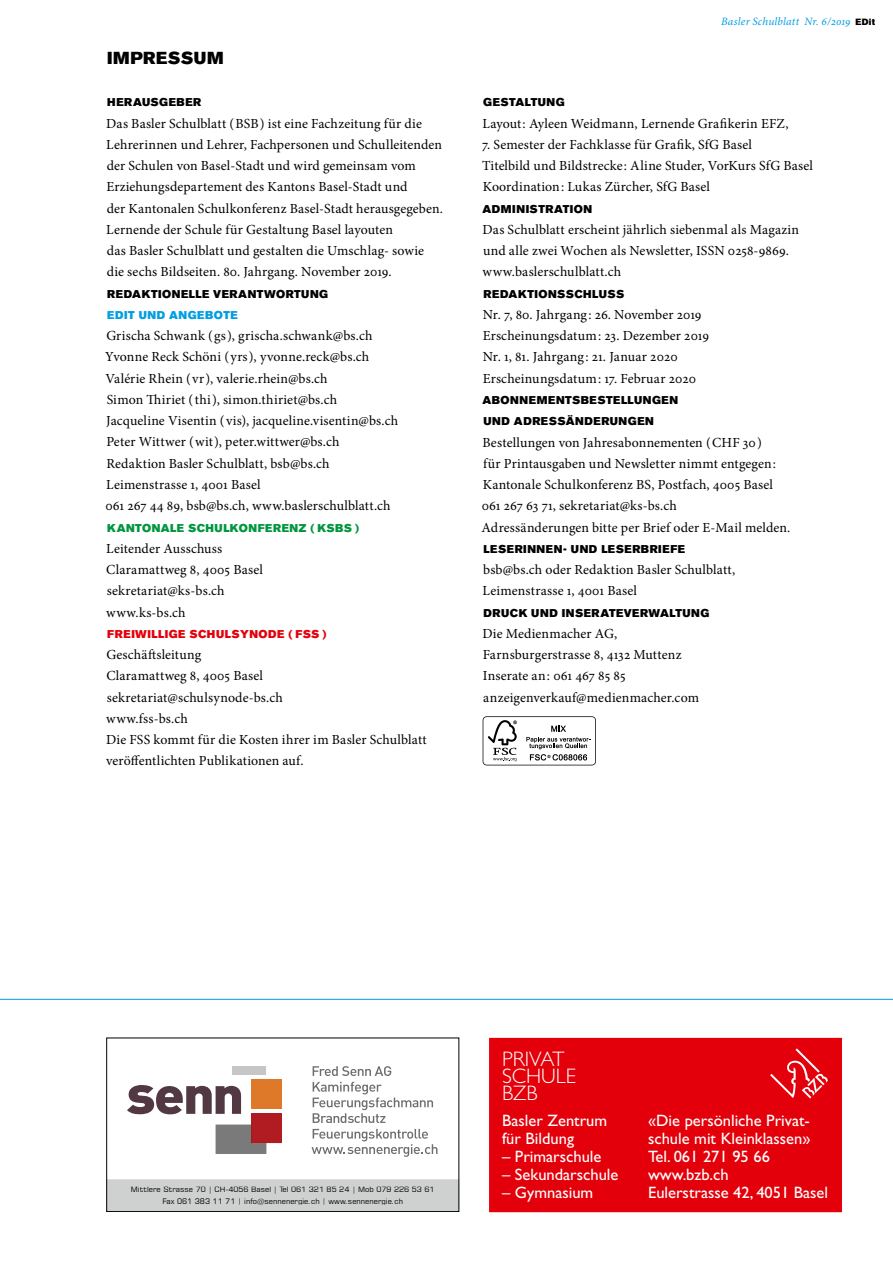
<style>
.page{position:relative;width:893px;height:1263px;background:#fff}
.page>*{position:absolute;margin:0;border:0;box-sizing:border-box;transform-origin:0 0}
.t1{font:300 26.55px "Gill Sans";color:#fff}
.t2{font:300 21px/16.5px "Gill Sans";color:#fff}
.t3{font:17.25px "Akzidenz Grotesk BE Super";letter-spacing:.04em;color:#000}
.t4{font:16.5px/18px "Gill Sans";color:#fff}
.t5{font:13.8px/21.3px "Minion Pro";letter-spacing:.01em;color:#000}
.t6{font:11.25px/21.3px "Akzidenz Grotesk BE Super";letter-spacing:.045em;color:#000}
.t7{font:italic 11.25px "Minion Pro";letter-spacing:.015em;color:#009ee3}
.t8{font:11.25px "Akzidenz Grotesk BE Super";letter-spacing:.045em;color:#00963e}
.t9{font:11.25px "Akzidenz Grotesk BE Super";letter-spacing:.045em;color:#e3000a}
.t10{font:11.25px "Akzidenz Grotesk BE Super";letter-spacing:.045em;color:#009ee3}
.t11{font:7.5px/12px "Square 721 BT";color:#000;text-align:center}
.s1{font-family:"Akzidenz Grotesk BE Super";font-style:normal;font-size:9px;color:#000}
</style>
<div class="page">
<svg style="left:483px;top:716px;width:113px;height:49px"></svg>
<hr style="left:0;top:999px;width:893px;height:1px;background:#009ee3">
<div style="left:107px;top:1180px;width:351px;height:31px;background:#cfd0d0"></div>
<div style="left:106px;top:1179px;width:353px;height:33px;border:2px solid #cfd0d0"></div>
<div style="left:106px;top:1037px;width:353px;height:175px;border:1px solid #000"></div>
<svg style="left:127px;top:1066px;width:311px;height:91px"></svg>
<div style="left:490px;top:1038px;width:351px;height:173px;background:#e3000a"></div>
<div style="left:489px;top:1038px;width:353px;height:174px;border:2px solid #e3000a"></div>
<svg style="left:770px;top:1048px;width:58px;height:50px"></svg>
<p class="t3" style="left:107px;top:48px;width:118px">IMPRESSUM</p>
<p class="t6" style="left:107px;top:92px;width:95px">HERAUSGEBER</p>
<p class="t5" style="left:106px;top:113px;width:338px">Das Basler Schulblatt ( BSB ) ist eine Fachzeitung für die Lehrerinnen und Lehrer, Fachpersonen und Schulleitenden der Schulen von Basel-Stadt und wird gemeinsam vom Erziehungsdepartement des Kantons Basel-Stadt und<br>der Kantonalen Schulkonferenz Basel-Stadt herausgegeben.<br>Lernende der Schule für Gestaltung Basel layouten<br>das Basler Schulblatt und gestalten die Umschlag- sowie die sechs Bildseiten. 80. Jahrgang. November 2019.</p>
<p class="t6" style="left:107px;top:283px;width:222px">REDAKTIONELLE VERANTWORTUNG</p>
<p class="t10" style="left:107px;top:308px;width:132px">EDIT UND ANGEBOTE</p>
<p class="t5" style="left:105px;top:325px;width:294px">Grischa Schwank ( gs ), grischa.schwank@bs.ch Yvonne Reck Schöni ( yrs ), yvonne.reck@bs.ch Valérie Rhein ( vr ), valerie.rhein@bs.ch<br>Simon Thiriet ( thi ), simon.thiriet@bs.ch<br>Jacqueline Visentin ( vis), jacqueline.visentin@bs.ch Peter Wittwer ( wit ), peter.wittwer@bs.ch Redaktion Basler Schulblatt, bsb@bs.ch Leimenstrasse 1, 4001 Basel<br>061 267 44 89, bsb@bs.ch, www.baslerschulblatt.ch</p>
<p class="t8" style="left:107px;top:521px;width:253px">KANTONALE SCHULKONFERENZ ( KSBS )</p>
<p class="t5" style="left:106px;top:538px;width:158px">Leitender Ausschuss<br>Claramattweg 8, 4005 Basel sekretariat@ks-bs.ch www.ks-bs.ch</p>
<p class="t9" style="left:107px;top:627px;width:221px">FREIWILLIGE SCHULSYNODE ( FSS )</p>
<p class="t5" style="left:106px;top:644px;width:322px">Geschäftsleitung<br>Claramattweg 8, 4005 Basel sekretariat@schulsynode-bs.ch<br>www.fss-bs.ch<br>Die FSS kommt für die Kosten ihrer im Basler Schulblatt veröffentlichten Publikationen auf.</p>
<p class="t7" style="left:721px;top:14px;width:155px">Basler Schulblatt Nr. 6/2019 <span class="s1">EDit</span></p>
<p class="t6" style="left:483px;top:92px;width:83px">GESTALTUNG</p>
<p class="t5" style="left:483px;top:113px;width:308px">Layout : Ayleen Weidmann, Lernende Grafikerin EFZ,</p>
<p class="t5" style="left:482px;top:134px;width:332px">7. Semester der Fachklasse für Grafik, SfG Basel<br>Titelbild und Bildstrecke : Aline Studer, VorKurs SfG Basel<br>Koordination : Lukas Zürcher, SfG Basel</p>
<p class="t6" style="left:483px;top:198px;width:111px">ADMINISTRATION</p>
<p class="t5" style="left:483px;top:219px;width:318px">Das Schulblatt erscheint jährlich siebenmal als Magazin und alle zwei Wochen als Newsletter, ISSN 0258-9869. www.baslerschulblatt.ch</p>
<p class="t6" style="left:484px;top:283px;width:142px">REDAKTIONSSCHLUSS</p>
<p class="t5" style="left:483px;top:304px;width:228px">Nr. 7, 80. Jahrgang : 26. November 2019<br>Erscheinungsdatum : 23. Dezember 2019<br>Nr. 1, 81. Jahrgang : 21. Januar 2020<br>Erscheinungsdatum : 17. Februar 2020</p>
<p class="t6" style="left:483px;top:389px;width:197px">ABONNEMENTSBESTELLUNGEN<br>UND ADRESSÄNDERUNGEN</p>
<p class="t5" style="left:481px;top:431px;width:310px">Bestellungen von Jahresabonnementen ( CHF 30 )<br>für Printausgaben und Newsletter nimmt entgegen :<br>Kantonale Schulkonferenz BS, Postfach, 4005 Basel 061 267 63 71, sekretariat@ks-bs.ch<br>Adressänderungen bitte per Brief oder E-Mail melden.</p>
<p class="t6" style="left:484px;top:538px;width:203px">LESERINNEN- UND LESERBRIEFE</p>
<p class="t5" style="left:483px;top:559px;width:254px">bsb@bs.ch oder Redaktion Basler Schulblatt,<br>Leimenstrasse 1, 4001 Basel</p>
<p class="t6" style="left:484px;top:602px;width:227px">DRUCK UND INSERATEVERWALTUNG</p>
<p class="t5" style="left:483px;top:623px;width:218px">Die Medienmacher AG,<br>Farnsburgerstrasse 8, 4132 Muttenz<br>Inserate an : 061 467 85 85 anzeigenverkauf@medienmacher.com</p>
<p class="t11" style="left:131px;top:1183px;width:305px">Mittlere Strasse 70 | CH-4056 Basel | Tel 061 321 85 24 | Mob 079 226 53 61<br>Fax 061 383 11 71 | info@sennenergie.ch | www.sennenergie.ch</p>
<h2 class="t2" style="left:502px;top:1051px;width:75px">PRIVAT<br>SCHULE<br>BZB</h2>
<p class="t4" style="left:502px;top:1112px;width:107px">Basler Zentrum für Bildung</p>
<p class="t4" style="left:502px;top:1148px;width:101px">– Primarschule</p>
<p class="t4" style="left:502px;top:1166px;width:118px">– Sekundarschule</p>
<p class="t4" style="left:502px;top:1184px;width:93px">– Gymnasium</p>
<h1 class="t1" style="left:660px;top:1101px;width:231px">Basler Zentrum für Bil</h1>
<p class="t4" style="left:648px;top:1112px;width:182px">«Die persönliche Privat&shy;schule mit Kleinklassen»<br>Tel. 061 271 95 66 www.bzb.ch<br>Eulerstrasse 42, 4051 Basel</p>
</div>
